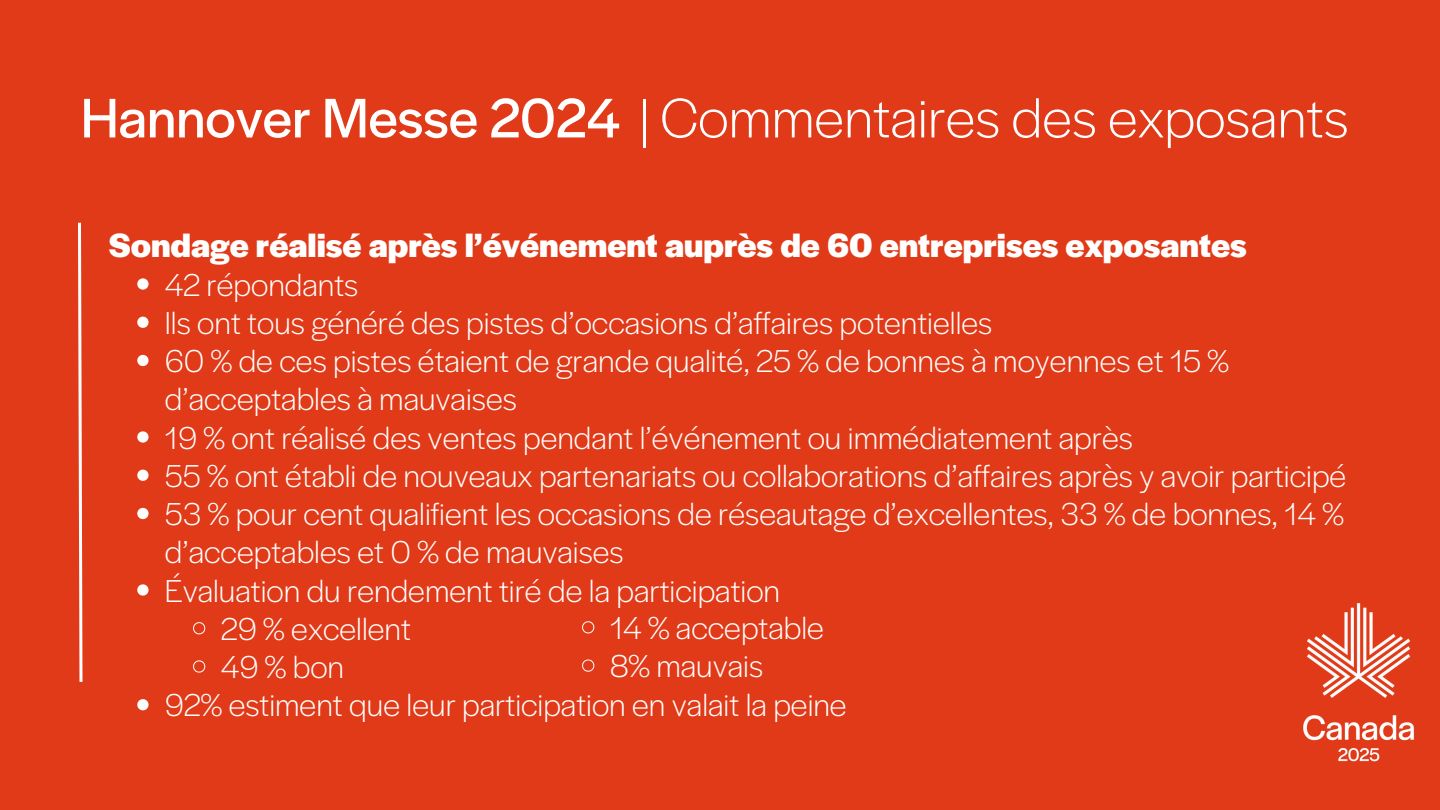
<style>
.page{position:relative;width:1440px;height:810px;background:#e13a18}
.page>*{position:absolute;margin:0;border:0;box-sizing:border-box;transform-origin:0 0}
.t1{font:300 58.1px "Halyard Display";color:#fff}
.t2{font:700 35px "Halyard Display";color:#fff}
.t3{font:300 33px/38.2px "Halyard Display";color:#fff}
.s1{font-weight:400}
</style>
<div class="page">
<svg style="left:78px;top:222px;width:5px;height:460px"></svg>
<svg style="left:137px;top:278px;width:12px;height:12px"></svg>
<svg style="left:137px;top:317px;width:12px;height:11px"></svg>
<svg style="left:137px;top:355px;width:12px;height:11px"></svg>
<svg style="left:137px;top:431px;width:12px;height:12px"></svg>
<svg style="left:137px;top:470px;width:12px;height:11px"></svg>
<svg style="left:137px;top:508px;width:12px;height:11px"></svg>
<svg style="left:137px;top:584px;width:12px;height:12px"></svg>
<svg style="left:193px;top:622px;width:13px;height:13px"></svg>
<svg style="left:193px;top:660px;width:13px;height:13px"></svg>
<svg style="left:137px;top:699px;width:12px;height:11px"></svg>
<svg style="left:582px;top:621px;width:13px;height:13px"></svg>
<svg style="left:582px;top:659px;width:13px;height:13px"></svg>
<img style="left:1303px;top:603px;width:111px;height:159px">
<h1 class="t1" style="left:81px;top:76px;width:1269px"><span class="s1">Hannover Messe 2024</span> | Commentaires des exposants</h1>
<h2 class="t2" style="left:109px;top:220px;width:1139px">Sondage réalisé après l’événement auprès de 60 entreprises exposantes</h2>
<p class="t3" style="left:165px;top:264px;width:195px">42 répondants</p>
<p class="t3" style="left:165px;top:302px;width:829px">Ils ont tous généré des pistes d’occasions d’affaires potentielles</p>
<p class="t3" style="left:165px;top:340px;width:1066px">60 % de ces pistes étaient de grande qualité, 25 % de bonnes à moyennes et 15 % d’acceptables à mauvaises</p>
<p class="t3" style="left:165px;top:417px;width:970px">19 % ont réalisé des ventes pendant l’événement ou immédiatement après</p>
<p class="t3" style="left:165px;top:455px;width:1183px">55 % ont établi de nouveaux partenariats ou collaborations d’affaires après y avoir participé</p>
<p class="t3" style="left:165px;top:493px;width:1181px">53 % pour cent qualifient les occasions de réseautage d’excellentes, 33 % de bonnes, 14 % d’acceptables et 0 % de mauvaises</p>
<p class="t3" style="left:165px;top:570px;width:617px">Évaluation du rendement tiré de la participation</p>
<p class="t3" style="left:221px;top:608px;width:192px">29 % excellent</p>
<p class="t3" style="left:221px;top:646px;width:125px">49 % bon</p>
<p class="t3" style="left:165px;top:684px;width:683px">92% estiment que leur participation en valait la peine</p>
<p class="t3" style="left:610px;top:607px;width:216px">14 % acceptable</p>
<p class="t3" style="left:610px;top:645px;width:155px">8% mauvais</p>
</div>
